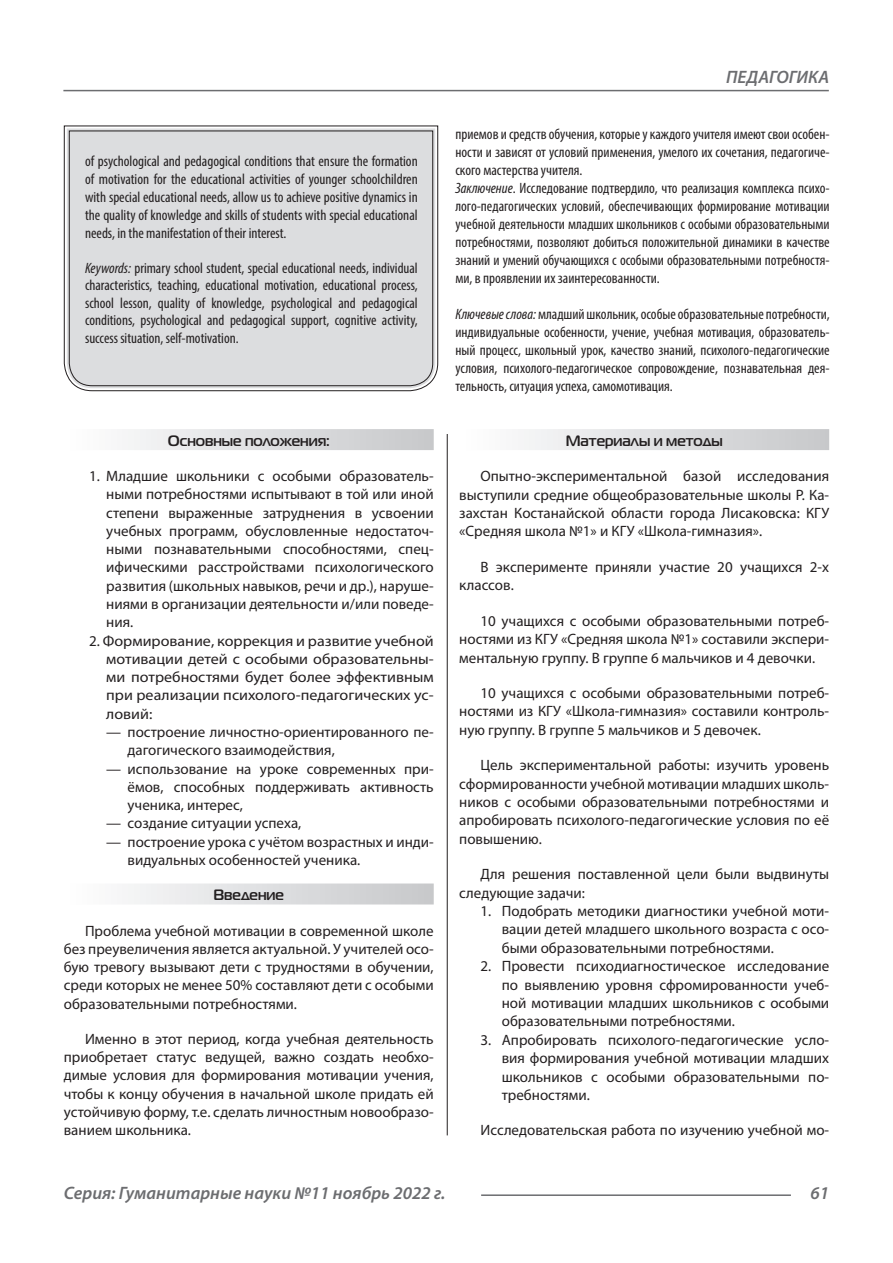
<style>
.page{position:relative;width:893px;height:1263px;background:#fff}
.page>*{position:absolute;margin:0;border:0;box-sizing:border-box;transform-origin:0 0}
.t1{font:italic 600 18px "Myriad Pro";color:#6c6d70}
.Статья_текст{font:15px/18.3px "Myriad Pro";color:#231f20;text-align:justify}
.Статья_текст_первый{font:15px/18.3px "Myriad Pro";color:#231f20;text-align:justify}
.Статья_аннотация_тек{font:condensed 15px/18px "Myriad Pro";color:#231f20;text-align:justify}
.Статья_аннотация_анг{font:condensed 15px/18px "Myriad Pro";color:#231f20;text-align:justify}
.Статья_подзаголовок{font:700 15px "Magistral C";color:#231f20}
.s1{font-style:italic}
</style>
<div class="page">
<hr style="left:447px;top:128px;width:1px;height:1007px;background:#231f20">
<hr style="left:63px;top:90px;width:766px;height:1px;background:#6c6d70">
<hr style="left:481px;top:1194px;width:310px;height:2px;background:#6c6d70">
<div style="left:64px;top:429px;width:370px;height:21px;background:linear-gradient(to right,#fefeff,#c6c8ca)"></div>
<div style="left:64px;top:883px;width:370px;height:21px;background:linear-gradient(to right,#fefeff,#c6c8ca)"></div>
<div style="left:459px;top:429px;width:370px;height:21px;background:linear-gradient(to right,#fefeff,#c6c8ca)"></div>
<svg style="left:63px;top:125px;width:376px;height:267px"></svg>
<div style="left:68px;top:130px;width:366px;height:257px;background:#dcdddf"></div>
<div style="left:441px;top:128px;width:10px;height:306px;background:#fff"></div>
<p class="Статья_аннотация_анг" style="left:85px;top:152px;width:334px">of psychological and pedagogical conditions that ensure the formation of motivation for the educational activities of younger schoolchildren with special educational needs, allow us to achieve positive dynamics in the quality of knowledge and skills of students with special educational needs, in the manifestation of their interest.</p>
<p class="Статья_аннотация_анг" style="left:85px;top:259px;width:334px;line-height:17.4px"><span class="s1">Keywords:</span> primary school student, special educational needs, individual characteristics, teaching, educational motivation, educational process, school lesson, quality of knowledge, psychological and pedagogical conditions, psychological and pedagogical support, cognitive activity, success situation, self-motivation.</p>
<p class="Статья_подзаголовок" style="left:168px;top:432px;width:164px">Основные положения:</p>
<p class="Статья_текст_первый" style="left:106px;top:467px;width:329px;text-indent:-17px">1. Младшие школьники с особыми образователь&shy;ными потребностями испытывают в той или иной степени выраженные затруднения в усвоении учебных программ, обусловленные недостаточ&shy;ными познавательными способностями, спец&shy;ифическими расстройствами психологического развития (школьных навыков, речи и др.), наруше&shy;ниями в организации деятельности и/или поведе&shy;ния.</p>
<p class="Статья_текст" style="left:106px;top:631px;width:329px;text-indent:-17px">2. Формирование, коррекция и развитие учебной мотивации детей с особыми образовательны&shy;ми потребностями будет более эффективным при реализации психолого-педагогических ус&shy;ловий:</p>
<p class="Статья_текст_первый" style="left:128px;top:723px;width:308px;text-indent:-21px">— построение личностно-ориентированного пе&shy;дагогического взаимодействия,</p>
<p class="Статья_текст_первый" style="left:128px;top:759px;width:308px;text-indent:-21px">— использование на уроке современных при&shy;ёмов, способных поддерживать активность ученика, интерес,</p>
<p class="Статья_текст_первый" style="left:106px;top:814px;width:197px">— создание ситуации успеха,</p>
<p class="Статья_текст_первый" style="left:128px;top:832px;width:308px;text-indent:-21px">— построение урока с учётом возрастных и инди&shy;видуальных особенностей ученика.</p>
<p class="Статья_подзаголовок" style="left:213px;top:886px;width:72px">Введение</p>
<p class="Статья_текст" style="left:64px;top:921px;width:371px;text-indent:21px">Проблема учебной мотивации в современной школе без преувеличения является актуальной. У учителей осо&shy;бую тревогу вызывают дети с трудностями в обучении, среди которых не менее 50% составляют дети с особыми образовательными потребностями.</p>
<p class="Статья_текст" style="left:64px;top:1029px;width:371px;text-indent:21px">Именно в этот период, когда учебная деятельность приобретает статус ведущей, важно создать необхо&shy;димые условия для формирования мотивации учения, чтобы к концу обучения в начальной школе придать ей устойчивую форму, т.е. сделать личностным новообразо&shy;ванием школьника.</p>
<p class="t1" style="left:726px;top:66px;width:104px">ПЕДАГОГИКА</p>
<p class="Статья_аннотация_тек" style="left:455px;top:125px;width:376px">приемов и средств обучения, которые у каждого учителя имеют свои особен&shy;ности и зависят от условий применения, умелого их сочетания, педагогиче&shy;ского мастерства учителя.</p>
<p class="Статья_аннотация_тек" style="left:455px;top:179px;width:376px"><span class="s1">Заключение</span>. Исследование подтвердило, что реализация комплекса психо&shy;лого-педагогических условий, обеспечивающих формирование мотивации учебной деятельности младших школьников с особыми образовательными потребностями, позволяют добиться положительной динамики в качестве знаний и умений обучающихся с особыми образовательными потребностя&shy;ми, в проявлении их заинтересованности.</p>
<p class="Статья_аннотация_тек" style="left:455px;top:305px;width:376px"><span class="s1">Ключевые слова:</span> младший школьник, особые образовательные потребности, индивидуальные особенности, учение, учебная мотивация, образователь&shy;ный процесс, школьный урок, качество знаний, психолого-педагогические условия, психолого-педагогическое сопровождение, познавательная дея&shy;тельность, ситуация успеха, самомотивация.</p>
<p class="Статья_подзаголовок" style="left:566px;top:432px;width:158px">Материалы и методы</p>
<p class="Статья_текст" style="left:459px;top:467px;width:371px;text-indent:21px">Опытно-экспериментальной базой исследования выступили средние общеобразовательные школы Р. Ка&shy;захстан Костанайской области города Лисаковска: КГУ «Средняя школа №1» и КГУ «Школа-гимназия».</p>
<p class="Статья_текст" style="left:459px;top:557px;width:371px;text-indent:21px">В эксперименте приняли участие 20 учащихся 2-х классов.</p>
<p class="Статья_текст" style="left:459px;top:611px;width:371px;text-indent:21px">10 учащихся с особыми образовательными потреб&shy;ностями из КГУ «Средняя школа №1» составили экспери&shy;ментальную группу. В группе 6 мальчиков и 4 девочки.</p>
<p class="Статья_текст" style="left:459px;top:683px;width:371px;text-indent:21px">10 учащихся с особыми образовательными потреб&shy;ностями из КГУ «Школа-гимназия» составили контроль&shy;ную группу. В группе 5 мальчиков и 5 девочек.</p>
<p class="Статья_текст" style="left:459px;top:756px;width:371px;text-indent:21px">Цель экспериментальной работы: изучить уровень сформированности учебной мотивации младших школь&shy;ников с особыми образовательными потребностями и апробировать психолого-педагогические условия по её повышению.</p>
<p class="Статья_текст" style="left:459px;top:865px;width:371px;text-indent:21px">Для решения поставленной цели были выдвинуты следующие задачи:</p>
<p class="Статья_текст_первый" style="left:502px;top:901px;width:329px;text-indent:-21px">1. Подобрать методики диагностики учебной моти&shy;вации детей младшего школьного возраста с осо&shy;быми образовательными потребностями.</p>
<p class="Статья_текст_первый" style="left:502px;top:957px;width:329px;text-indent:-21px">2. Провести психодиагностическое исследование по выявлению уровня сфромированности учеб&shy;ной мотивации младших школьников с особыми образовательными потребностями.</p>
<p class="Статья_текст_первый" style="left:502px;top:1030px;width:329px;text-indent:-21px">3. Апробировать психолого-педагогические усло&shy;вия формирования учебной мотивации младших школьников с особыми образовательными по&shy;требностями.</p>
<p class="Статья_текст" style="left:480px;top:1121px;width:350px">Исследовательская работа по изучению учебной мо-</p>
<p class="t1" style="left:64px;top:1182px;width:383px">Серия: Гуманитарные науки №11 ноябрь 2022 г.</p>
<p class="t1" style="left:810px;top:1182px;width:20px">61</p>
</div>
